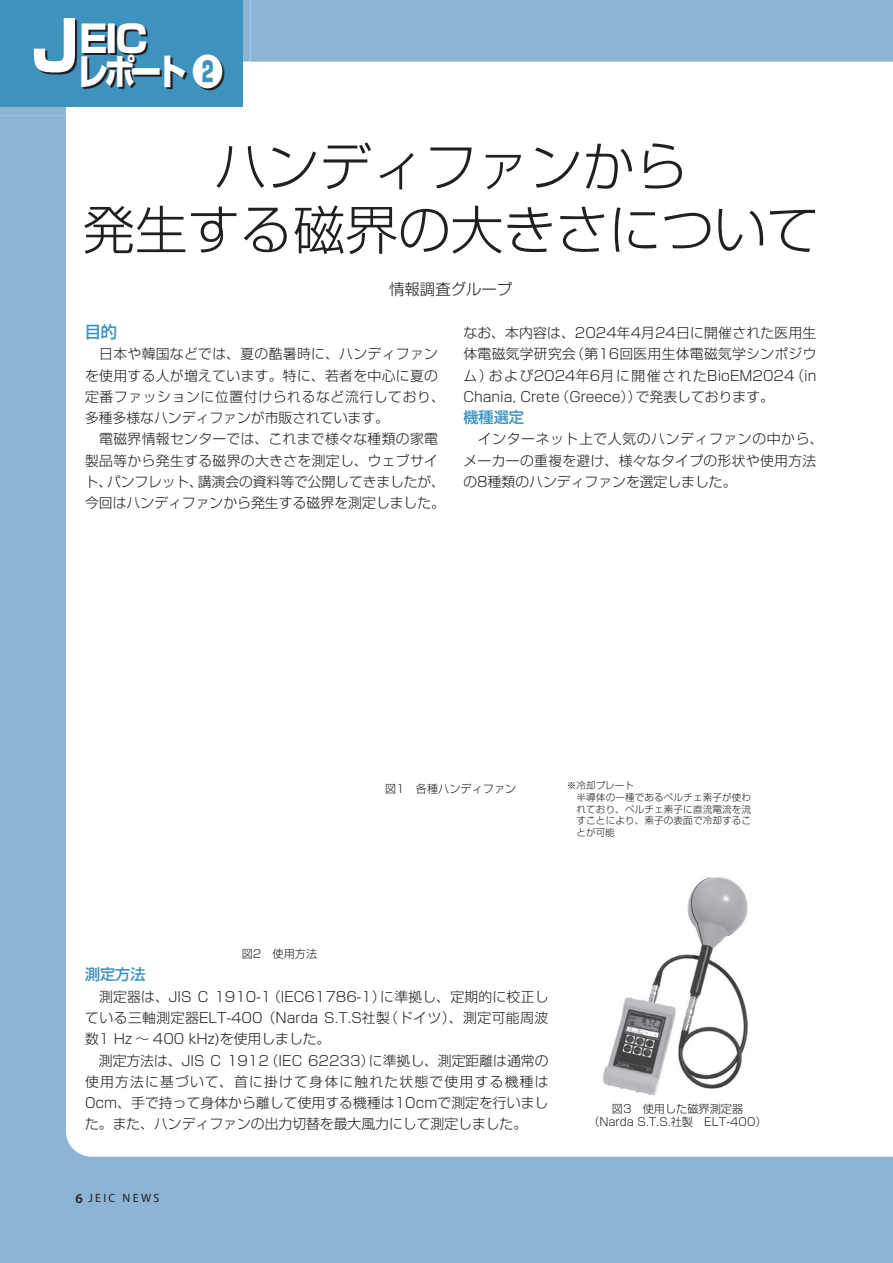
<style>
.page{position:relative;width:893px;height:1263px;background:#8cb5d5}
.page>*{position:absolute;margin:0;border:0;box-sizing:border-box;transform-origin:0 0}
.t1{font:300 52.65px/63.2px "Shin Go Pro";color:#231f20;text-align:center}
.t2{font:800 37.35px "Shin Go Pro";color:#fff}
.t3{font:800 35.85px "Shin Go Pro";color:#fff;scale:.87 1}
.t4{font:500 16.35px "Shin Go Pro";color:#3e92be}
.t5{font:300 15.45px "Shin Go Pro";color:#231f20}
.t6{font:500 15.15px "Shin Go Pro";letter-spacing:-.005em;color:#3e92be}
.t7{font:300 13.8px/21.3px "Shin Go Pro";letter-spacing:.005em;color:#231f20}
.t8{font:300 13.8px/21.3px "Shin Go Pro";letter-spacing:.025em;color:#231f20}
.t9{font:12px "Myriad Pro";letter-spacing:.19em;color:#231f20}
.t10{font:300 11.1px/12.1px "Shin Go Pro";color:#231f20;text-align:center}
.t11{font:300 9.6px "Shin Go Pro";letter-spacing:.015em;color:#231f20}
.s1{font-size:68.25px;color:#231f20}
.s2{font-weight:600;font-size:13.65px}
</style>
<div class="page">
<div style="left:66px;top:62px;width:827px;height:1095px;background:#fff"></div>
<div style="left:66px;top:62px;width:184px;height:53px;background:#fff"></div>
<div style="left:0;top:0;width:242px;height:107px;background:#3e92be"></div>
<div style="left:151px;top:536px;width:290px;height:238px;background:#fff"></div>
<div style="left:446px;top:536px;width:305px;height:238px;background:#fff"></div>
<div style="left:151px;top:814px;width:257px;height:129px;background:#fff"></div>
<img style="left:599px;top:872px;width:157px;height:227px">
<h2 class="t2" style="left:34px;top:9px;width:115px"><span class="s1">J</span>EIC</h2>
<h3 class="t3" style="left:77px;top:43px;width:169px">レポート ❷</h3>
<h1 class="t1" style="left:82px;top:129px;width:738px">ハンディファンから<br>発生する磁界の大きさについて</h1>
<p class="t5" style="left:389px;top:277px;width:125px">情報調査グループ</p>
<p class="t4" style="left:85px;top:318px;width:34px">目的</p>
<p class="t8" style="left:85px;top:342px;width:362px">　日本や韓国などでは、夏の酷暑時に、ハンディファンを使用する人が増えています。特に、若者を中心に夏の定番ファッションに位置付けられるなど流行しており、多種多様なハンディファンが市販されています。<br>　電磁界情報センターでは、これまで様々な種類の家電製品等から発生する磁界の大きさを測定し、ウェブサイト、パンフレット、講演会の資料等で公開してきましたが、今回はハンディファンから発生する磁界を測定しました。</p>
<p class="t7" style="left:463px;top:320px;width:355px;text-align:justify">なお、本内容は、2024年4月24日に開催された医用生体電磁気学研究会（第16回医用生体電磁気学シンポジウム）および2024年6月に開催されたBioEM2024（in Chania, Crete（Greece））で発表しております。</p>
<p class="t6" style="left:463px;top:405px;width:62px">機種選定</p>
<p class="t8" style="left:463px;top:427px;width:361px">　インターネット上で人気のハンディファンの中から、メーカーの重複を避け、様々なタイプの形状や使用方法の8種類のハンディファンを選定しました。</p>
<p class="t10" style="left:385px;top:781px;width:133px">図1　各種ハンディファン</p>
<p class="t11" style="left:567px;top:778px;width:68px">※冷却プレート</p>
<p class="t11" style="left:567px;top:789px;width:186px">　 半導体の一種であるペルチェ素子が使わ</p>
<p class="t11" style="left:576px;top:801px;width:176px">れており、ペルチェ素子に直流電流を流</p>
<p class="t11" style="left:576px;top:813px;width:176px">すことにより、素子の表面で冷却するこ</p>
<p class="t11" style="left:576px;top:825px;width:40px">とが可能</p>
<p class="t10" style="left:242px;top:946px;width:77px">図2　使用方法</p>
<p class="t6" style="left:85px;top:962px;width:62px">測定方法</p>
<p class="t7" style="left:85px;top:984px;width:465px">　測定器は、JIS C 1910-1（IEC61786-1）に準拠し、定期的に校正している三軸測定器ELT-400 （Narda S.T.S社製（ドイツ）、測定可能周波数1 Hz ～ 400 kHz)を使用しました。<br>　測定方法は、JIS C 1912（IEC 62233）に準拠し、測定距離は通常の使用方法に基づいて、首に掛けて身体に触れた状態で使用する機種は0cm、手で持って身体から離して使用する機種は10cmで測定を行いました。また、ハンディファンの出力切替を最大風力にして測定しました。</p>
<p class="t9" style="left:76px;top:1191px;width:85px"><span class="s2">6</span> JEIC NEWS</p>
<p class="t10" style="left:588px;top:1102px;width:180px">図3　使用した磁界測定器（Narda S.T.S.社製　ELT-400）</p>
</div>
